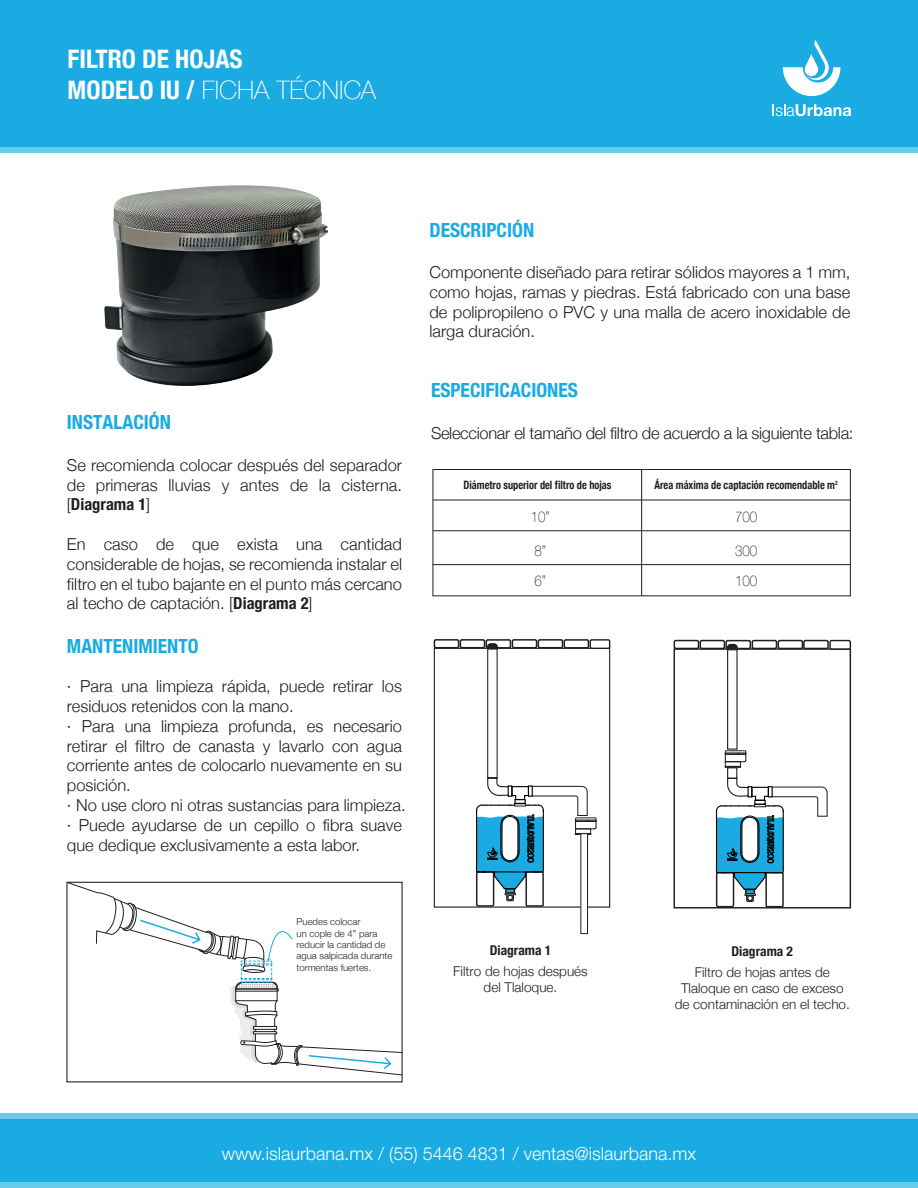
<style>
.page{position:relative;width:918px;height:1188px;background:#fff}
.page>*{position:absolute;margin:0;border:0;box-sizing:border-box;transform-origin:0 0}
.t1{font:700 condensed 25.5px/30.6px "Helvetica Neue";color:#fff}
.t2{font:100 25.5px "Helvetica Neue";color:#fff}
.t3{font:700 condensed 19.5px "Helvetica Neue";color:#1aabe2}
.t4{font:300 18px "Helvetica Neue LT Std";color:#fff}
.t5{font:300 16.5px/19.8px "Helvetica Neue";color:#231f20;text-align:justify}
.t6{font:300 16.5px "Helvetica Neue";letter-spacing:-.02em;color:#231f20}
.t7{font:100 14.85px/30.8px "Helvetica Neue";color:#231f20;scale:.9 1}
.t8{font:300 13.5px/16.2px "Helvetica Neue";color:#231f20;text-align:center}
.t9{font:700 condensed 13.5px "Helvetica Neue";color:#231f20}
.t10{font:700 condensed 11.55px "Helvetica Neue";color:#231f20;scale:.9 1}
.t11{font:300 9.45px/11.4px "Helvetica Neue";color:#231f20}
.s1{font-weight:100;font-stretch:normal}
.s2{font-weight:700;font-stretch:condensed}
</style>
<div class="page">
<img style="left:105px;top:185px;width:223px;height:201px">
<div style="left:433px;top:469px;width:418px;height:127px;border:1px solid #231f20"></div>
<hr style="left:433px;top:500px;width:417px;height:1px;background:#231f20">
<hr style="left:433px;top:531px;width:417px;height:1px;background:#231f20">
<hr style="left:433px;top:564px;width:417px;height:1px;background:#231f20">
<hr style="left:641px;top:470px;width:1px;height:126px;background:#231f20">
<div style="left:716px;top:872px;width:18px;height:35px;border:1px solid #231f20;border-radius:2px"></div>
<div style="left:765px;top:872px;width:19px;height:35px;border:1px solid #231f20"></div>
<div style="left:674px;top:648px;width:177px;height:261px;border:1px solid #231f20"></div>
<div style="left:674px;top:640px;width:25px;height:9px;border:2px solid #231f20;border-radius:2px"></div>
<div style="left:700px;top:640px;width:25px;height:9px;border:2px solid #231f20;border-radius:2px"></div>
<div style="left:725px;top:640px;width:26px;height:9px;border:2px solid #231f20;border-radius:2px"></div>
<div style="left:752px;top:640px;width:25px;height:9px;border:2px solid #231f20;border-radius:2px"></div>
<div style="left:778px;top:640px;width:25px;height:9px;border:2px solid #231f20;border-radius:2px"></div>
<div style="left:803px;top:640px;width:26px;height:9px;border:2px solid #231f20;border-radius:2px"></div>
<div style="left:829px;top:640px;width:22px;height:10px;border:1px solid #231f20;border-radius:2px"></div>
<div style="left:746px;top:893px;width:8px;height:9px;border:1px solid #231f20"></div>
<div style="left:727px;top:644px;width:11px;height:8px;background:#231f20;border-radius:4px"></div>
<div style="left:727px;top:649px;width:11px;height:101px;background:#fff;border:1px solid #231f20"></div>
<svg style="left:724px;top:750px;width:23px;height:18px"></svg>
<svg style="left:715px;top:777px;width:113px;height:124px"></svg>
<div style="left:727px;top:767px;width:10px;height:12px;border:1px solid #231f20"></div>
<div style="left:476px;top:871px;width:18px;height:36px;border:1px solid #231f20;border-radius:2px"></div>
<div style="left:526px;top:871px;width:18px;height:36px;border:1px solid #231f20"></div>
<div style="left:434px;top:648px;width:176px;height:260px;border:1px solid #231f20"></div>
<div style="left:434px;top:639px;width:25px;height:9px;border:2px solid #231f20;border-radius:2px"></div>
<div style="left:460px;top:639px;width:25px;height:9px;border:2px solid #231f20;border-radius:2px"></div>
<div style="left:486px;top:639px;width:25px;height:10px;border:2px solid #231f20;border-radius:2px"></div>
<div style="left:512px;top:639px;width:25px;height:9px;border:2px solid #231f20;border-radius:2px"></div>
<div style="left:538px;top:639px;width:25px;height:9px;border:2px solid #231f20;border-radius:2px"></div>
<div style="left:564px;top:639px;width:25px;height:10px;border:2px solid #231f20;border-radius:2px"></div>
<div style="left:590px;top:639px;width:20px;height:10px;border:1px solid #231f20;border-radius:2px"></div>
<div style="left:506px;top:892px;width:8px;height:9px;border:1px solid #231f20"></div>
<div style="left:487px;top:643px;width:11px;height:8px;background:#231f20;border-radius:4px"></div>
<div style="left:487px;top:649px;width:11px;height:130px;background:#fff;border:1px solid #231f20"></div>
<div style="left:580px;top:833px;width:8px;height:101px;background:#fff;border:1px solid #231f20"></div>
<svg style="left:475px;top:776px;width:122px;height:124px"></svg>
<svg style="left:70px;top:884px;width:331px;height:192px"></svg>
<div style="left:66px;top:882px;width:337px;height:200px;border:1px solid #231f20"></div>
<div style="left:0;top:0;width:918px;height:150px;background:#1aabe2"></div>
<div style="left:0;top:147px;width:918px;height:6px;background:#66cce7"></div>
<div style="left:0;top:1116px;width:918px;height:70px;background:#1aabe2"></div>
<svg style="left:783px;top:40px;width:57px;height:56px"></svg>
<svg style="left:773px;top:104px;width:78px;height:12px"></svg>
<div style="left:0;top:1113px;width:918px;height:6px;background:#66cce7"></div>
<div style="left:0;top:1182px;width:918px;height:6px;background:#66cce7"></div>
<h1 class="t1" style="left:68px;top:42px;width:310px">FILTRO DE HOJAS<br>MODELO IU / <span class="s1">FICHA TÉCNICA</span></h1>
<h1 class="t1" style="left:62px;top:44px;width:218px">FILTRO DE HOJAS IU /</h1>
<h1 class="t2" style="left:62px;top:72px;width:176px">FICHA TÉCNICA</h1>
<p class="t3" style="left:67px;top:406px;width:105px">INSTALACIÓN</p>
<p class="t5" style="left:67px;top:454px;width:337px">Se recomienda colocar después del separador de primeras lluvias y antes de la cisterna. [<span class="s2">Diagrama 1</span>]</p>
<p class="t5" style="left:67px;top:533px;width:337px">En caso de que exista una cantidad considerable de hojas, se recomienda instalar el filtro en el tubo bajante en el punto más cercano al techo de captación. [<span class="s2">Diagrama 2</span>]</p>
<p class="t3" style="left:67px;top:630px;width:133px">MANTENIMIENTO</p>
<p class="t5" style="left:67px;top:675px;width:340px;text-align:left">· Para una limpieza rápida, puede retirar los residuos retenidos con la mano.<br>· Para una limpieza profunda, es necesario retirar el filtro de canasta y lavarlo con agua corriente antes de colocarlo nuevamente en su posición.<br>· No use cloro ni otras sustancias para limpieza. · Puede ayudarse de un cepillo o fibra suave que dedique exclusivamente a esta labor.</p>
<p class="t11" style="left:297px;top:915px;width:97px">Puedes colocar<br>un cople de 4” para reducir la cantidad de agua salpicada durante tormentas fuertes.</p>
<p class="t3" style="left:430px;top:213px;width:106px">DESCRIPCIÓN</p>
<p class="t5" style="left:430px;top:261px;width:422px">Componente diseñado para retirar sólidos mayores a 1 mm, como hojas, ramas y piedras. Está fabricado con una base de polipropileno o PVC y una malla de acero inoxidable de larga duración.</p>
<p class="t3" style="left:431px;top:374px;width:148px">ESPECIFICACIONES</p>
<p class="t6" style="left:431px;top:419px;width:424px">Seleccionar el tamaño del filtro de acuerdo a la siguiente tabla:</p>
<p class="t10" style="left:464px;top:476px;width:166px">Diámetro superior del filtro de hojas</p>
<p class="t10" style="left:654px;top:476px;width:205px">Área máxima de captación recomendable m<sup>2</sup></p>
<p class="t7" style="left:531px;top:501px;width:23px">10”</p>
<p class="t7" style="left:535px;top:534px;width:14px">8”<br>6”</p>
<p class="t7" style="left:735px;top:501px;width:26px">700</p>
<p class="t7" style="left:735px;top:534px;width:26px">300<br>100</p>
<p class="t9" style="left:490px;top:939px;width:63px">Diagrama 1</p>
<p class="t8" style="left:453px;top:962px;width:136px">Filtro de hojas después del Tlaloque.</p>
<p class="t9" style="left:731px;top:940px;width:63px">Diagrama 2</p>
<p class="t8" style="left:675px;top:963px;width:177px">Filtro de hojas antes de<br>Tlaloque en caso de exceso de contaminación en el techo.</p>
<p class="t4" style="left:222px;top:1142px;width:476px">www.islaurbana.mx / (55) 5446 4831 / ventas@islaurbana.mx</p>
</div>
